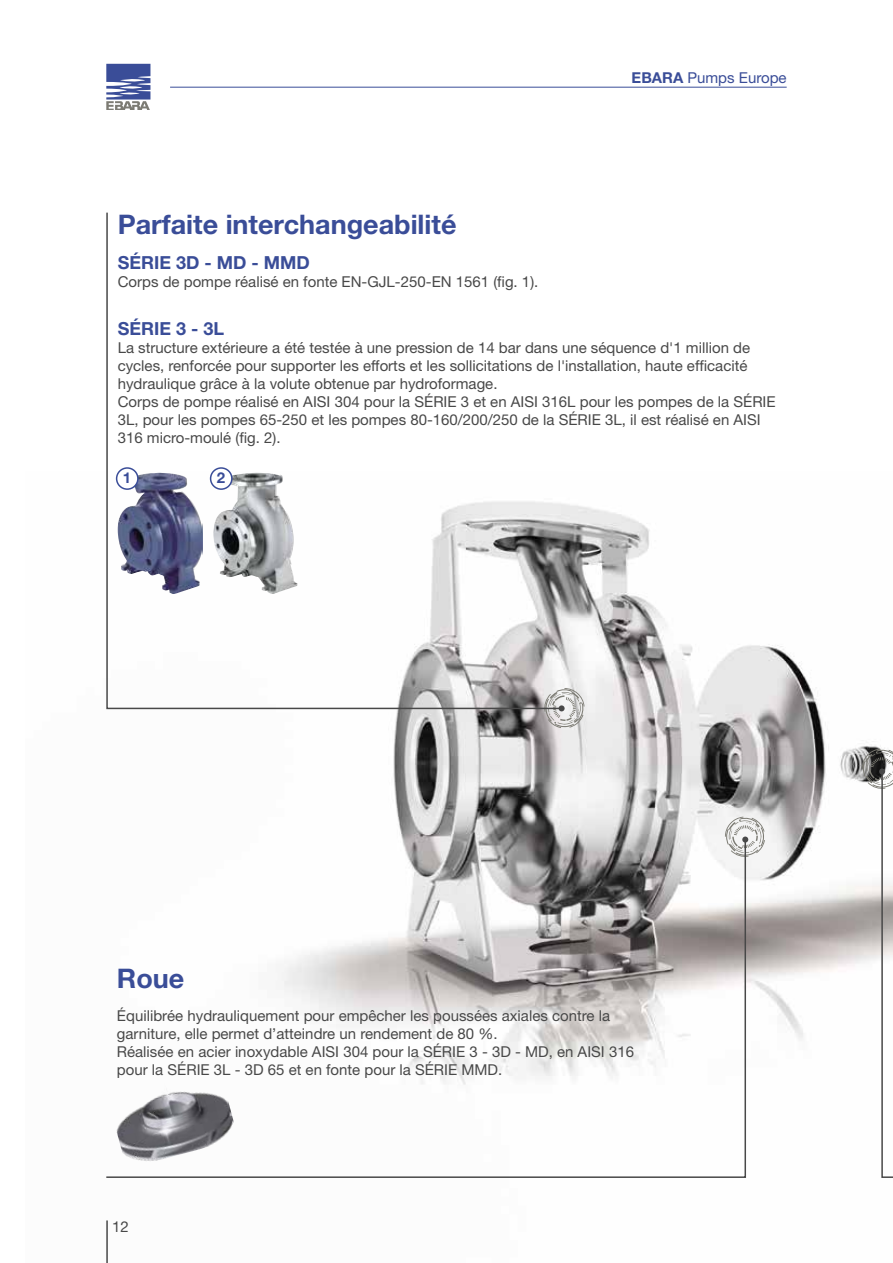
<style>
.page{position:relative;width:893px;height:1263px;background:#fff}
.page>*{position:absolute;margin:0;border:0;box-sizing:border-box;transform-origin:0 0}
.t1{font:700 27px "Helvetica Neue";color:#3a4d98}
.t2{font:700 18px "Helvetica Neue";color:#3a4d98}
.t3{font:15px/18px "Helvetica Neue";color:#484848}
.t4{font:15px "Helvetica Neue";color:#3a4d98}
.t5{font:700 15px "Helvetica Neue";color:#3a4d98}
.s1{font-weight:700}
</style>
<div class="page">
<svg style="left:106px;top:64px;width:44px;height:46px;background:#7480ad"></svg>
<hr style="left:170px;top:87px;width:617px;height:1px;background:#3a4d98">
<img style="left:393px;top:504px;width:492px;height:536px">
<hr style="left:106px;top:1220px;width:2px;height:43px;background:#484848">
<svg style="left:106px;top:212px;width:457px;height:498px"></svg>
<svg style="left:544px;top:688px;width:40px;height:40px"></svg>
<svg style="left:106px;top:838px;width:641px;height:340px"></svg>
<svg style="left:725px;top:817px;width:40px;height:40px"></svg>
<img style="left:213px;top:473px;width:84px;height:121px">
<img style="left:107px;top:1067px;width:131px;height:102px">
<svg style="left:862px;top:749px;width:31px;height:429px"></svg>
<img style="left:118px;top:473px;width:85px;height:121px">
<div style="left:117px;top:468px;width:21px;height:21px;background:#fff;border-radius:50%"></div>
<div style="left:116px;top:467px;width:23px;height:23px;border:2px solid #3a4d98;border-radius:50%"></div>
<div style="left:211px;top:468px;width:21px;height:21px;background:#fff;border-radius:50%"></div>
<div style="left:210px;top:467px;width:23px;height:23px;border:2px solid #3a4d98;border-radius:50%"></div>
<h1 class="t1" style="left:118px;top:207px;width:340px">Parfaite interchangeabilité</h1>
<p class="t2" style="left:118px;top:251px;width:193px">SÉRIE 3D - MD - MMD</p>
<p class="t3" style="left:118px;top:272px;width:422px">Corps de pompe réalisé en fonte EN-GJL-250-EN 1561 (fig. 1).</p>
<p class="t4" style="left:632px;top:68px;width:157px"><span class="s1">EBARA</span> Pumps Europe</p>
<p class="t2" style="left:118px;top:318px;width:108px">SÉRIE 3 - 3L</p>
<p class="t3" style="left:118px;top:339px;width:659px">La structure extérieure a été testée à une pression de 14 bar dans une séquence d'1 million de cycles, renforcée pour supporter les efforts et les sollicitations de l'installation, haute efficacité hydraulique grâce à la volute obtenue par hydroformage.<br>Corps de pompe réalisé en AISI 304 pour la SÉRIE 3 et en AISI 316L pour les pompes de la SÉRIE 3L, pour les pompes 65-250 et les pompes 80-160/200/250 de la SÉRIE 3L, il est réalisé en AISI 316 micro-moulé (fig. 2).</p>
<p class="t5" style="left:123px;top:468px;width:10px">1</p>
<p class="t5" style="left:217px;top:468px;width:10px">2</p>
<h1 class="t1" style="left:117px;top:961px;width:69px">Roue</h1>
<p class="t3" style="left:117px;top:1006px;width:519px">Équilibrée hydrauliquement pour empêcher les poussées axiales contre la garniture, elle permet d’atteindre un rendement de 80 %.<br>Réalisée en acier inoxydable AISI 304 pour la SÉRIE 3 - 3D - MD, en AISI 316 pour la SÉRIE 3L - 3D 65 et en fonte pour la SÉRIE MMD.</p>
<p class="t3" style="left:112px;top:1218px;width:18px">12</p>
</div>
